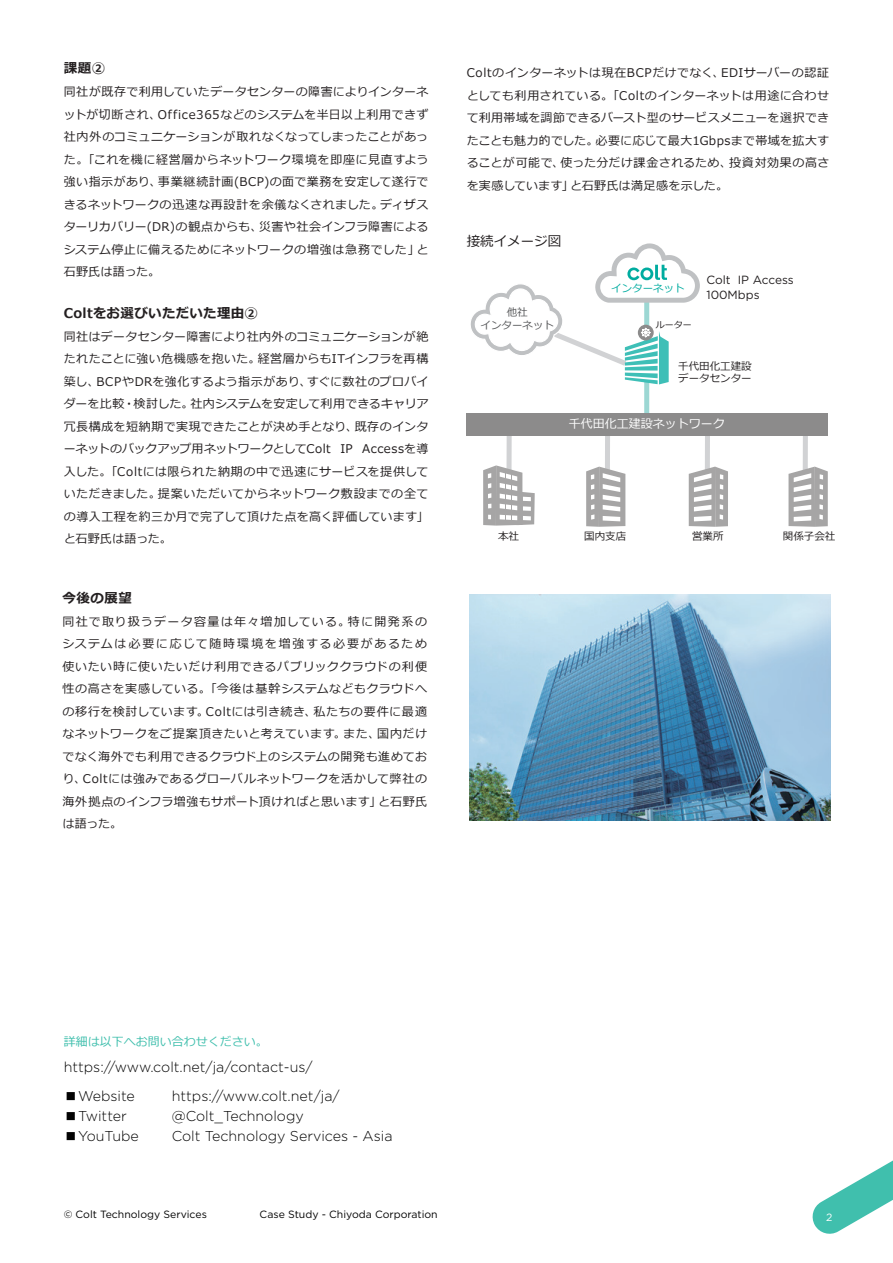
<style>
.page{position:relative;width:893px;height:1263px;background:#fff}
.page>*{position:absolute;margin:0;border:0;box-sizing:border-box;transform-origin:0 0}
.t1{font:300 14.25px "Gotham";color:#030303}
.t2{font:700 13.5px "Meiryo";letter-spacing:.025em;color:#231f20}
.t3{font:13.5px "Meiryo";color:#231f20}
.t4{font:12px/22.5px "Meiryo";letter-spacing:.025em;color:#231f20;text-align:justify}
.t5{font:12px "Meiryo";color:#40bfad}
.t6{font:12px "Meiryo";color:#fff}
.t7{font:11.85px/14.2px "Gotham";color:#231f20}
.t8{font:10.5px "Gotham";color:#030303}
.t9{font:10.5px/12.6px "Meiryo";color:#231f20}
.t10{font:10.5px/12.6px "Meiryo";color:#57585a;text-align:center}
.t11{font:10.5px "Meiryo";color:#00aca0}
.t12{font:10.5px "Gotham";color:#fff}
.t13{font:9px "Meiryo";color:#231f20}
.s1{font-family:"Meiryo";font-weight:400}
</style>
<div class="page">
<div style="left:506px;top:423px;width:6px;height:53px;background:#d1d2d4"></div>
<div style="left:605px;top:423px;width:5px;height:53px;background:#d1d2d4"></div>
<div style="left:705px;top:423px;width:5px;height:53px;background:#d1d2d4"></div>
<div style="left:803px;top:423px;width:5px;height:53px;background:#d1d2d4"></div>
<div style="left:644px;top:381px;width:5px;height:45px;background:#9cd7d3"></div>
<img style="left:470px;top:594px;width:360px;height:227px">
<svg style="left:689px;top:467px;width:39px;height:60px"></svg>
<svg style="left:586px;top:467px;width:39px;height:60px"></svg>
<svg style="left:788px;top:467px;width:40px;height:60px"></svg>
<div style="left:466px;top:413px;width:361px;height:23px;background:#8c8b8b"></div>
<svg style="left:483px;top:465px;width:52px;height:61px"></svg>
<hr style="left:512px;top:471px;width:1px;height:52px;background:#a6a5a5">
<hr style="left:506px;top:471px;width:1px;height:52px;background:#a6a5a5">
<svg style="left:470px;top:243px;width:230px;height:141px"></svg>
<svg style="left:813px;top:1160px;width:80px;height:74px"></svg>
<p class="t2" style="left:64px;top:59px;width:43px">課題②</p>
<p class="t4" style="left:64px;top:81px;width:366px">同社が既存で利用していたデータセンターの障害によりインターネットが切断され、Office365などのシステムを半日以上利用できず社内外のコミュニケーションが取れなくなってしまったことがあった。「これを機に経営層からネットワーク環境を即座に見直すよう強い指示があり、事業継続計画(BCP)の面で業務を安定して遂行できるネットワークの迅速な再設計を余儀なくされました。ディザスターリカバリー(DR)の観点からも、災害や社会インフラ障害によるシステム停止に備えるためにネットワークの増強は急務でした」と石野氏は語った。</p>
<p class="t2" style="left:64px;top:304px;width:196px">Coltをお選びいただいた理由②</p>
<p class="t4" style="left:64px;top:326px;width:366px">同社はデータセンター障害により社内外のコミュニケーションが絶たれたことに強い危機感を抱いた。経営層からもITインフラを再構築し、BCPやDRを強化するよう指示があり、すぐに数社のプロバイダーを比較・検討した。社内システムを安定して利用できるキャリア冗長構成を短納期で実現できたことが決め手となり、既存のインターネットのバックアップ用ネットワークとしてColt IP Accessを導入した。「Coltには限られた納期の中で迅速にサービスを提供していただきました。提案いただいてからネットワーク敷設までの全ての導入工程を約三か月で完了して頂けた点を高く評価しています」と石野氏は語った。</p>
<p class="t2" style="left:62px;top:589px;width:71px">今後の展望</p>
<p class="t4" style="left:62px;top:611px;width:366px">同社で取り扱うデータ容量は年々増加している。特に開発系のシステムは必要に応じて随時環境を増強する必要があるため使いたい時に使いたいだけ利用できるパブリッククラウドの利便性の高さを実感している。「今後は基幹システムなどもクラウドへの移行を検討しています。Coltには引き続き、私たちの要件に最適なネットワークをご提案頂きたいと考えています。また、国内だけでなく海外でも利用できるクラウド上のシステムの開発も進めており、Coltには強みであるグローバルネットワークを活かして弊社の海外拠点のインフラ増強もサポート頂ければと思います」と石野氏は語った。</p>
<p class="t4" style="left:467px;top:62px;width:364px">Coltのインターネットは現在BCPだけでなく、EDIサーバーの認証としても利用されている。「Coltのインターネットは用途に合わせて利用帯域を調節できるバースト型のサービスメニューを選択できたことも魅力的でした。必要に応じて最大1Gbpsまで帯域を拡大することが可能で、使った分だけ課金されるため、投資対効果の高さを実感しています」と石野氏は満足感を示した。</p>
<p class="t3" style="left:467px;top:231px;width:96px">接続イメージ図</p>
<p class="t10" style="left:480px;top:306px;width:75px">他社<br>インターネット</p>
<p class="t11" style="left:611px;top:281px;width:75px">インターネット</p>
<p class="t13" style="left:656px;top:318px;width:37px">ルーター</p>
<p class="t7" style="left:706px;top:273px;width:89px">Colt IP Access<br>100Mbps</p>
<p class="t9" style="left:678px;top:360px;width:75px">千代田化工建設データセンター</p>
<p class="t6" style="left:569px;top:415px;width:157px">千代田化工建設ネットワーク</p>
<p class="t9" style="left:498px;top:530px;width:22px">本社</p>
<p class="t9" style="left:584px;top:530px;width:43px">国内支店</p>
<p class="t9" style="left:692px;top:530px;width:33px">営業所</p>
<p class="t9" style="left:783px;top:530px;width:54px">関係子会社</p>
<p class="t5" style="left:64px;top:1033px;width:205px">詳細は以下へお問い合わせください。</p>
<p class="t1" style="left:64px;top:1058px;width:250px">https://www.colt.net/ja/contact-us/</p>
<p class="t1" style="left:64px;top:1086px;width:73px"><span class="s1">■</span>Website</p>
<p class="t1" style="left:172px;top:1086px;width:169px">https://www.colt.net/ja/</p>
<p class="t1" style="left:64px;top:1107px;width:65px"><span class="s1">■</span>Twitter</p>
<p class="t1" style="left:172px;top:1107px;width:134px">@Colt_Technology</p>
<p class="t1" style="left:64px;top:1127px;width:77px"><span class="s1">■</span>YouTube</p>
<p class="t1" style="left:172px;top:1127px;width:222px">Colt Technology Services - Asia</p>
<p class="t8" style="left:64px;top:1208px;width:145px">© Colt Technology Services</p>
<p class="t8" style="left:260px;top:1208px;width:180px">Case Study - Chiyoda Corporation</p>
<p class="t12" style="left:826px;top:1210px;width:8px">2</p>
</div>
